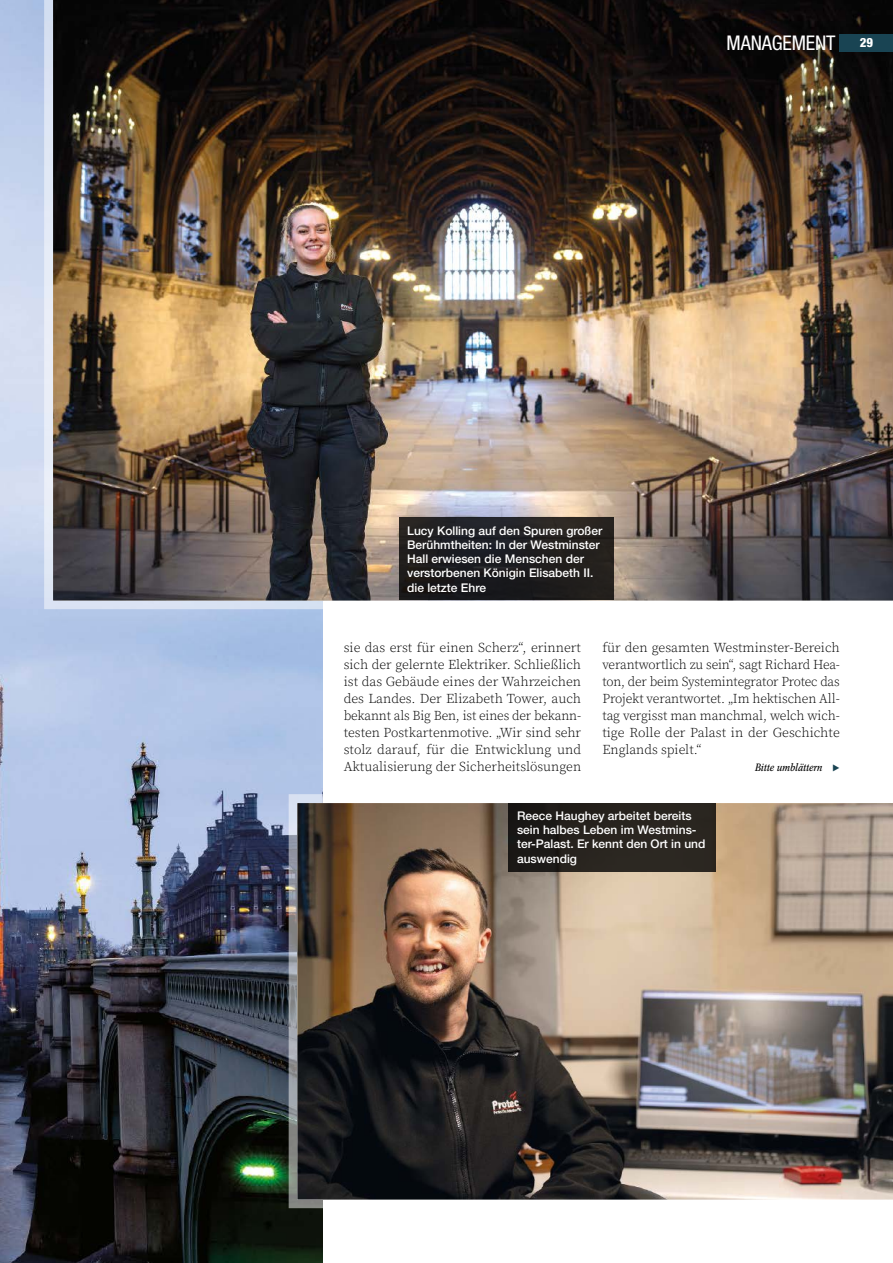
<style>
.page{position:relative;width:893px;height:1263px;background:#fff}
.page>*{position:absolute;margin:0;border:0;box-sizing:border-box;transform-origin:0 0}
.t1{font:condensed 20.25px "Helvetica Neue LT Std";letter-spacing:-.005em;color:#fff}
.t2{font:300 13.5px/17.1px "Source Serif Pro";color:#000;text-align:justify}
.t3{font:500 12px/14.2px "Helvetica Neue LT Std";color:#fff}
.t4{font:italic 10.5px "Concorde Nova";color:#000}
.s1{font-weight:800;font-size:12.75px}
.s2{color:#194453}
</style>
<div class="page">
<img style="left:0;top:0;width:322px;height:1263px">
<img style="left:284px;top:790px;width:609px;height:420px">
<img style="left:40px;top:0;width:853px;height:611px">
<div style="left:399px;top:518px;width:214px;height:82px;background:linear-gradient(to bottom,#262426,#181718)"></div>
<div style="left:508px;top:803px;width:208px;height:68px;background:linear-gradient(to right,#1b1916,#2f2a23)"></div>
<div style="left:840px;top:34px;width:53px;height:17px;background:#194453"></div>
<h1 class="t1" style="left:727px;top:31px;width:47px">MANAGEME</h1>
<h1 class="t1" style="left:815px;top:31px;width:59px">NT <span class="s1">29</span></h1>
<p class="t3" style="left:407px;top:523px;width:197px">Lucy Kolling auf den Spuren großer<br>Berühmtheiten: In der Westminster<br>Hall erwiesen die Menschen der verstorbenen Königin Elisabeth II. die letzte Ehre</p>
<p class="t2" style="left:344px;top:639px;width:239px">sie das erst für einen Scherz“, erinnert sich der gelernte Elektriker. Schließlich ist das Gebäude eines der Wahrzeichen des Landes. Der Elizabeth Tower, auch bekannt als Big Ben, ist eines der bekann&shy;testen Postkartenmotive. „Wir sind sehr stolz darauf, für die Entwicklung und Aktualisierung der Sicherheitslösungen</p>
<p class="t2" style="left:602px;top:639px;width:239px">für den gesamten Westminster-Bereich verantwortlich zu sein“, sagt Richard Hea&shy;ton, der beim Systemintegrator Protec das Projekt verantwortet. „Im hektischen All&shy;tag vergisst man manchmal, welch wich&shy;tige Rolle der Palast in der Geschichte Englands spielt.“</p>
<p class="t4" style="left:755px;top:761px;width:87px">Bitte umblättern <span class="s2">▶</span></p>
<p class="t3" style="left:517px;top:808px;width:190px">Reece Haughey arbeitet bereits sein halbes Leben im Westmins&shy;ter-Palast. Er kennt den Ort in und auswendig</p>
</div>
